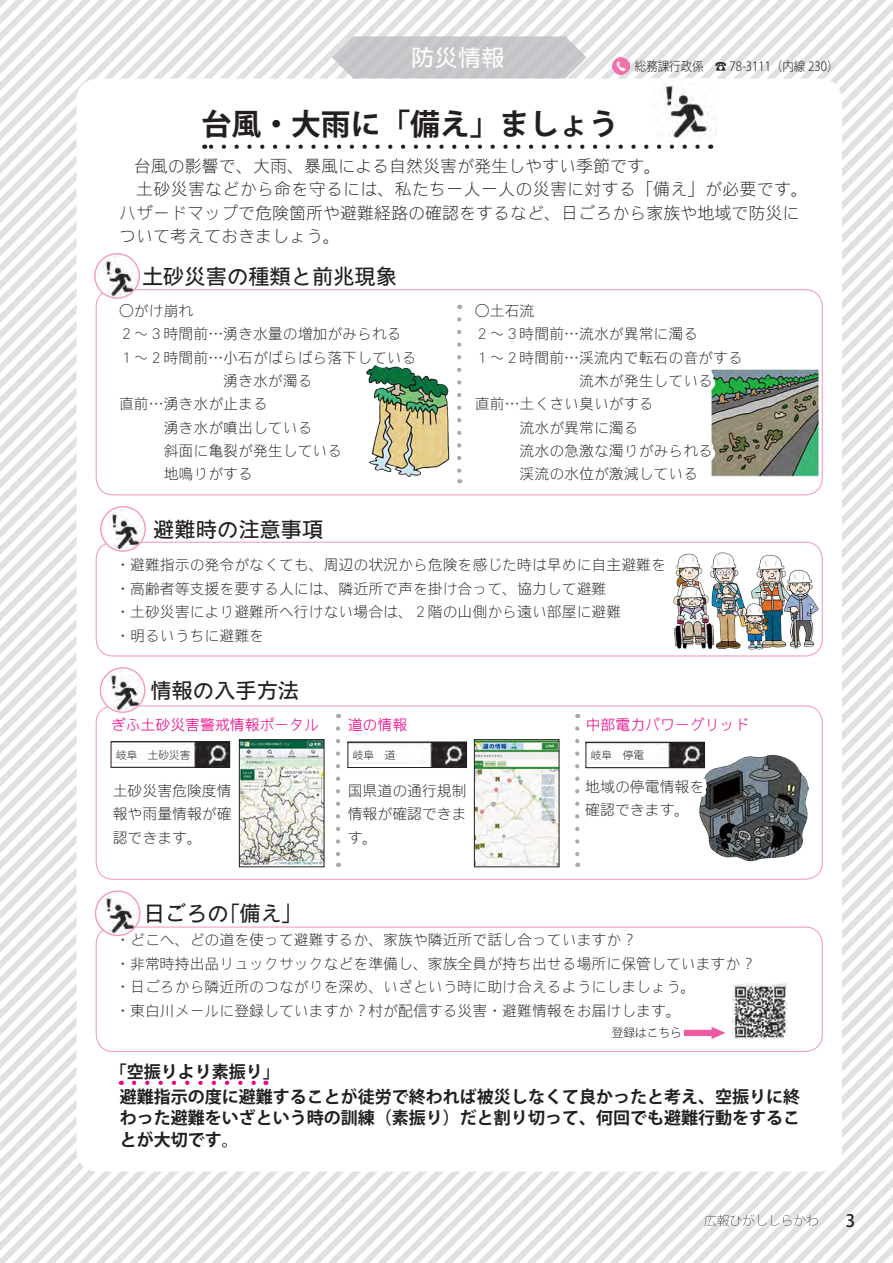
<style>
.page{position:relative;width:893px;height:1263px;background:#fff}
.page>*{position:absolute;margin:0;border:0;box-sizing:border-box;transform-origin:0 0}
.t1{font:700 29.7px "Koz Go Pro";color:#231f20}
.t2{font:23.4px "DF Gothic P Std W5";color:#fff}
.t3{font:21.3px "DF Gothic P Std W5";color:#231f20}
.t4{font:16.95px/23.4px "DF Gothic P Std W2";color:#231f20}
.t5{font:700 16.95px/21.3px "Koz Go Pro";color:#231f20;text-align:justify}
.t6{font:500 16.95px "Koz Go Pro";color:#231f20}
.t7{font:14.85px/23.4px "DF Gothic P Std W2";color:#231f20}
.t8{font:14.85px "DF Gothic P Std W3";color:#ed028c}
.t9{font:300 12.75px "Koz Go Pro";color:#231f20;scale:.9 1}
.t10{font:300 11.7px "Koz Go Pro";color:#231f20}
.t11{font:300 10.65px "Koz Go Pro";color:#231f20}
</style>
<div class="page">
<img style="left:0;top:0;width:893px;height:1263px">
<div style="left:77px;top:79px;width:765px;height:1092px;background:#fff;border-radius:21px"></div>
<div style="left:96px;top:926px;width:727px;height:126px;border:1px solid #f499c2;border-radius:17px"></div>
<div style="left:96px;top:705px;width:727px;height:175px;border:1px solid #f499c2;border-radius:17px"></div>
<div style="left:96px;top:542px;width:727px;height:114px;border:1px solid #f499c2;border-radius:17px"></div>
<img style="left:663px;top:81px;width:54px;height:58px">
<img style="left:612px;top:57px;width:17px;height:17px">
<svg style="left:211px;top:145px;width:487px;height:4px"></svg>
<img style="left:103px;top:509px;width:42px;height:42px">
<div style="left:100px;top:506px;width:46px;height:46px;border:1px solid #f499c2;border-radius:50%"></div>
<svg style="left:151px;top:541px;width:175px;height:1px"></svg>
<div style="left:96px;top:289px;width:727px;height:206px;border:1px solid #f499c2;border-radius:17px"></div>
<img style="left:97px;top:256px;width:42px;height:42px">
<div style="left:94px;top:253px;width:46px;height:46px;border:1px solid #f499c2;border-radius:50%"></div>
<img style="left:103px;top:670px;width:42px;height:42px">
<div style="left:100px;top:667px;width:46px;height:46px;border:1px solid #f499c2;border-radius:50%"></div>
<img style="left:241px;top:741px;width:81px;height:124px">
<div style="left:239px;top:739px;width:85px;height:128px;border:1px solid #231f20"></div>
<svg style="left:134px;top:1081px;width:122px;height:4px"></svg>
<img style="left:98px;top:893px;width:42px;height:42px">
<div style="left:95px;top:890px;width:46px;height:46px;border:1px solid #f499c2;border-radius:50%"></div>
<img style="left:745px;top:369px;width:74px;height:108px">
<img style="left:419px;top:375px;width:31px;height:101px">
<img style="left:673px;top:549px;width:148px;height:102px">
<img style="left:154px;top:743px;width:74px;height:22px">
<div style="left:111px;top:741px;width:119px;height:26px;border:1px solid #231f20"></div>
<svg style="left:332px;top:36px;width:255px;height:42px"></svg>
<img style="left:732px;top:984px;width:55px;height:54px">
<img style="left:684px;top:1027px;width:41px;height:11px">
<svg style="left:457px;top:319px;width:4px;height:164px"></svg>
<svg style="left:336px;top:728px;width:4px;height:139px"></svg>
<svg style="left:575px;top:728px;width:4px;height:139px"></svg>
<img style="left:390px;top:744px;width:75px;height:22px">
<div style="left:348px;top:742px;width:119px;height:26px;border:1px solid #231f20"></div>
<img style="left:476px;top:741px;width:81px;height:124px">
<div style="left:474px;top:739px;width:85px;height:128px;border:1px solid #231f20"></div>
<img style="left:628px;top:744px;width:75px;height:22px">
<div style="left:586px;top:742px;width:119px;height:26px;border:1px solid #231f20"></div>
<img style="left:698px;top:753px;width:111px;height:109px">
<div style="left:581px;top:775px;width:126px;height:46px;background:#fff"></div>
<div style="left:698px;top:1207px;width:163px;height:27px;background:#fff;opacity:.75"></div>
<svg style="left:704px;top:1214px;width:114px;height:12px"></svg>
<h2 class="t2" style="left:411px;top:45px;width:95px">防災情報</h2>
<p class="t1" style="left:202px;top:105px;width:418px">台風・大雨に「備え」ましょう</p>
<p class="t9" style="left:635px;top:58px;width:228px">総務課行政係　☎ 78-3111（内線 230）</p>
<p class="t4" style="left:134px;top:154px;width:529px">台風の影響で、大雨、暴風による自然災害が発生しやすい季節です。</p>
<p class="t4" style="left:119px;top:177px;width:690px">　土砂災害などから命を守るには、私たち一人一人の災害に対する「備え」が必要です。ハザードマップで危険箇所や避難経路の確認をするなど、日ごろから家族や地域で防災について考えておきましょう。</p>
<p class="t3" style="left:142px;top:265px;width:257px">土砂災害の種類と前兆現象</p>
<p class="t7" style="left:119px;top:298px;width:76px">○がけ崩れ</p>
<p class="t7" style="left:119px;top:322px;width:284px">２～３時間前…湧き水量の増加がみられる</p>
<p class="t7" style="left:119px;top:345px;width:299px">１～２時間前…小石がばらばら落下している</p>
<p class="t7" style="left:223px;top:369px;width:91px">湧き水が濁る</p>
<p class="t7" style="left:119px;top:392px;width:150px">直前…湧き水が止まる</p>
<p class="t7" style="left:164px;top:415px;width:150px">湧き水が噴出している</p>
<p class="t7" style="left:164px;top:439px;width:180px">斜面に亀裂が発生している</p>
<p class="t7" style="left:164px;top:462px;width:91px">地鳴りがする</p>
<p class="t7" style="left:475px;top:298px;width:61px">○土石流</p>
<p class="t7" style="left:475px;top:322px;width:225px">２～３時間前…流水が異常に濁る</p>
<p class="t7" style="left:475px;top:345px;width:269px">１～２時間前…渓流内で転石の音がする</p>
<p class="t7" style="left:579px;top:369px;width:135px">流木が発生している</p>
<p class="t7" style="left:475px;top:392px;width:180px">直前…土くさい臭いがする</p>
<p class="t7" style="left:520px;top:415px;width:121px">流水が異常に濁る</p>
<p class="t7" style="left:520px;top:439px;width:195px">流水の急激な濁りがみられる</p>
<p class="t7" style="left:520px;top:462px;width:180px">渓流の水位が激減している</p>
<p class="t3" style="left:153px;top:517px;width:172px">避難時の注意事項</p>
<p class="t7" style="left:115px;top:553px;width:552px">・避難指示の発令がなくても、周辺の状況から危険を感じた時は早めに自主避難を</p>
<p class="t7" style="left:115px;top:576px;width:493px">・高齢者等支援を要する人には、隣近所で声を掛け合って、協力して避難</p>
<p class="t7" style="left:115px;top:600px;width:507px">・土砂災害により避難所へ行けない場合は、２階の山側から遠い部屋に避難</p>
<p class="t7" style="left:115px;top:623px;width:150px">・明るいうちに避難を</p>
<p class="t3" style="left:150px;top:679px;width:150px">情報の入手方法</p>
<p class="t8" style="left:111px;top:716px;width:210px">ぎふ土砂災害警戒情報ポータル</p>
<p class="t8" style="left:348px;top:716px;width:61px">道の情報</p>
<p class="t8" style="left:586px;top:716px;width:165px">中部電力パワーグリッド</p>
<p class="t11" style="left:116px;top:748px;width:76px">岐阜　土砂災害</p>
<p class="t11" style="left:353px;top:748px;width:44px">岐阜　道</p>
<p class="t11" style="left:591px;top:748px;width:55px">岐阜　停電</p>
<p class="t7" style="left:585px;top:774px;width:121px">地域の停電情報を確認できます。</p>
<p class="t7" style="left:113px;top:778px;width:121px;text-align:justify">土砂災害危険度情報や雨量情報が確認できます。</p>
<p class="t7" style="left:348px;top:778px;width:121px;text-align:justify">国県道の通行規制情報が確認できます。</p>
<p class="t3" style="left:144px;top:902px;width:161px">日ごろの「備え」</p>
<p class="t7" style="left:115px;top:928px;width:641px">・どこへ、どの道を使って避難するか、家族や隣近所で話し合っていますか？<br>・非常時持出品リュックサックなどを準備し、家族全員が持ち出せる場所に保管していますか？・日ごろから隣近所のつながりを深め、いざという時に助け合えるようにしましょう。<br>・東白川メールに登録していますか？村が配信する災害・避難情報をお届けします。</p>
<p class="t5" style="left:110px;top:1062px;width:172px">「空振りより素振り」</p>
<p class="t10" style="left:612px;top:1025px;width:72px">登録はこちら</p>
<p class="t5" style="left:120px;top:1087px;width:682px">避難指示の度に避難することが徒労で終われば被災しなくて良かったと考え、空振りに終わった避難をいざという時の訓練（素振り）だと割り切って、何回でも避難行動をすることが大切です。</p>
<p class="t6" style="left:846px;top:1210px;width:11px">3</p>
</div>
